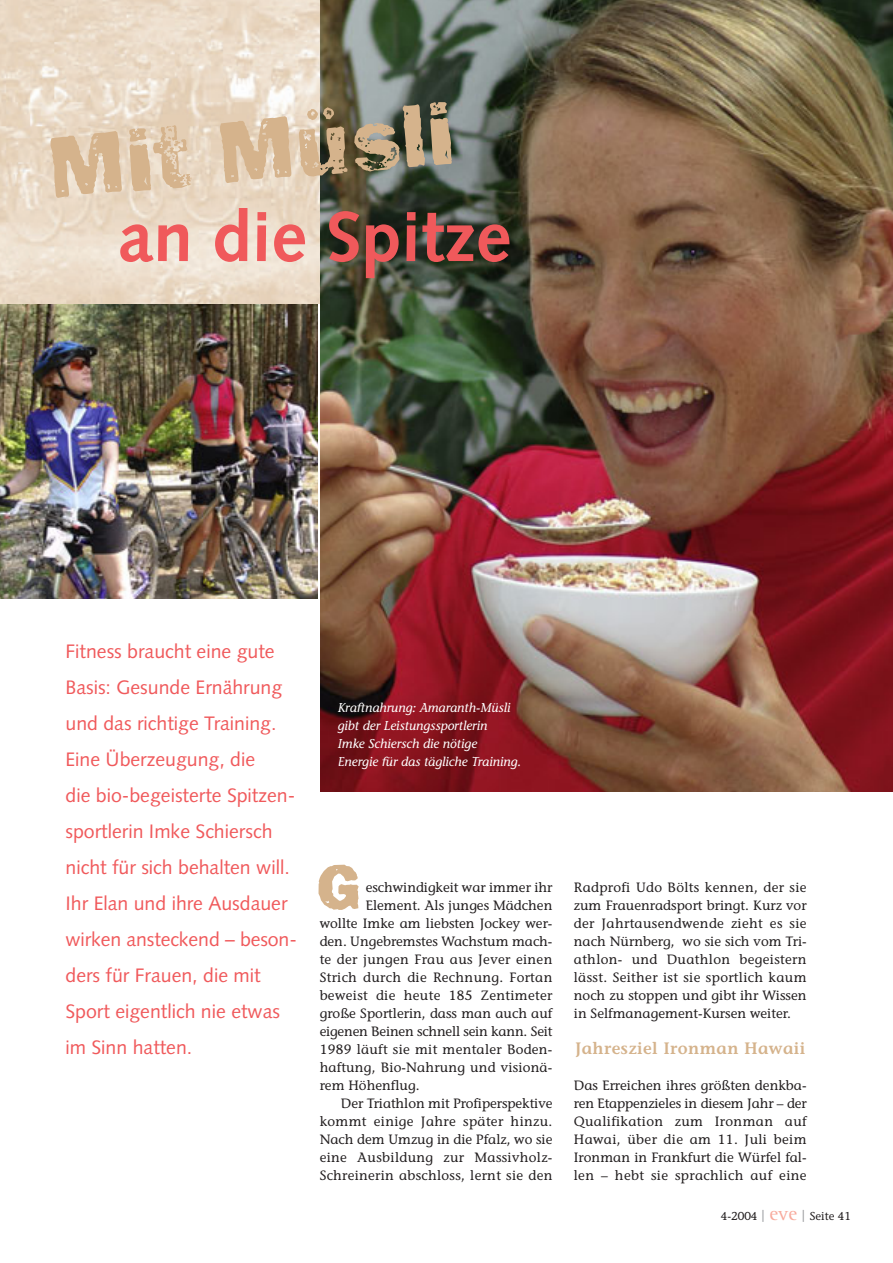
<style>
.page{position:relative;width:893px;height:1263px;background:#fff}
.page>*{position:absolute;margin:0;border:0;box-sizing:border-box;transform-origin:0 0}
.t1{font:91.5px "Frankie";color:#d5b38c}
.t2{font:700 70.8px "Syntax";color:#f0595b}
.t3{font:67.5px "Frankie";color:#d5b38c}
.t4{font:19.5px/36px "Syntax";color:#f0595b}
.t5{font:600 16.5px "Stone Informal";letter-spacing:.025em;color:#d5b38c}
.t6{font:13.5px/18px "Stone Informal";color:#231f20;text-align:justify}
.t7{font:13.5px "Stone Informal";letter-spacing:.025em;color:#231f20}
.t8{font:13.5px "Stone Informal";letter-spacing:.02em;color:#231f20}
.t9{font:italic 12.75px/18px "Stone Informal";color:#fff}
.t10{font:11.55px "Stone Informal";color:#231f20}
.s1{font-family:"Rotis Serif";font-size:13.8px;color:#939598}
.s2{font-family:"Rotis Serif";font-size:19.5px;color:#f8aa9d}
</style>
<div class="page">
<img style="left:0;top:0;width:320px;height:304px">
<img style="left:320px;top:0;width:572px;height:791px">
<img style="left:0;top:304px;width:318px;height:295px">
<h1 class="t1" style="left:45px;top:136px;width:409px;rotate:-5deg">Mit Müsli</h1>
<h2 class="t2" style="left:118px;top:208px;width:394px">an die Spitze</h2>
<p class="t4" style="left:65px;top:635px;width:233px">Fitness braucht eine gute<br>Basis: Gesunde Ernährung und das richtige Training.<br>Eine Überzeugung, die<br>die bio-begeisterte Spitzen&shy;sportlerin Imke Schiersch nicht für sich behalten will.<br>Ihr Elan und ihre Ausdauer wirken ansteckend – beson&shy;ders für Frauen, die mit<br>Sport eigentlich nie etwas im Sinn hatten.</p>
<p class="t9" style="left:338px;top:700px;width:185px">Kraftnahrung: Amaranth-Müsli gibt der Leistungssportlerin<br>Imke Schiersch die nötige<br>Energie für das tägliche Training.</p>
<h3 class="t3" style="left:315px;top:863px;width:47px">G</h3>
<p class="t6" style="left:366px;top:880px;width:188px">eschwindigkeit war immer ihr</p>
<p class="t6" style="left:366px;top:898px;width:188px">Element. Als junges Mädchen</p>
<p class="t6" style="left:320px;top:916px;width:234px">wollte Imke am liebsten Jockey wer-</p>
<p class="t6" style="left:320px;top:934px;width:234px">den. Ungebremstes Wachstum mach-</p>
<p class="t7" style="left:320px;top:954px;width:234px">te der jungen Frau aus Jever einen</p>
<p class="t7" style="left:320px;top:972px;width:234px">Strich durch die Rechnung. Fortan</p>
<p class="t7" style="left:320px;top:990px;width:234px">beweist die heute 185 Zentimeter</p>
<p class="t6" style="left:320px;top:1006px;width:234px">große Sportlerin, dass man auch auf</p>
<p class="t6" style="left:320px;top:1024px;width:234px">eigenen Beinen schnell sein kann. Seit</p>
<p class="t8" style="left:320px;top:1044px;width:234px">1989 läuft sie mit mentaler Boden-</p>
<p class="t6" style="left:320px;top:1060px;width:234px">haftung, Bio-Nahrung und visionä-</p>
<p class="t6" style="left:320px;top:1078px;width:101px">rem Höhenflug.</p>
<p class="t6" style="left:341px;top:1096px;width:213px">Der Triathlon mit Profiperspektive</p>
<p class="t7" style="left:320px;top:1116px;width:234px">kommt einige Jahre später hinzu.</p>
<p class="t6" style="left:320px;top:1131px;width:234px">Nach dem Umzug in die Pfalz, wo sie</p>
<p class="t7" style="left:320px;top:1152px;width:234px">eine Ausbildung zur Massivholz-</p>
<p class="t8" style="left:320px;top:1170px;width:234px">Schreinerin abschloss, lernt sie den</p>
<p class="t6" style="left:574px;top:879px;width:234px">Radprofi Udo Bölts kennen, der sie zum Frauenradsport bringt. Kurz vor der Jahrtausendwende zieht es sie nach Nürnberg, wo sie sich vom Tri&shy;athlon- und Duathlon begeistern lässt. Seither ist sie sportlich kaum noch zu stoppen und gibt ihr Wissen in Selfmanagement-Kursen weiter.</p>
<p class="t5" style="left:575px;top:1042px;width:232px">Jahresziel Ironman Hawaii</p>
<p class="t6" style="left:574px;top:1078px;width:234px">Das Erreichen ihres größten denkba&shy;ren Etappenzieles in diesem Jahr – der Qualifikation zum Ironman auf Hawai, über die am 11. Juli beim Ironman in Frankfurt die Würfel fal&shy;len – hebt sie sprachlich auf eine</p>
<p class="t10" style="left:720px;top:1211px;width:132px">4-2004 <span class="s1">|</span> <span class="s2">eve</span> <span class="s1">|</span> Seite 41</p>
</div>
